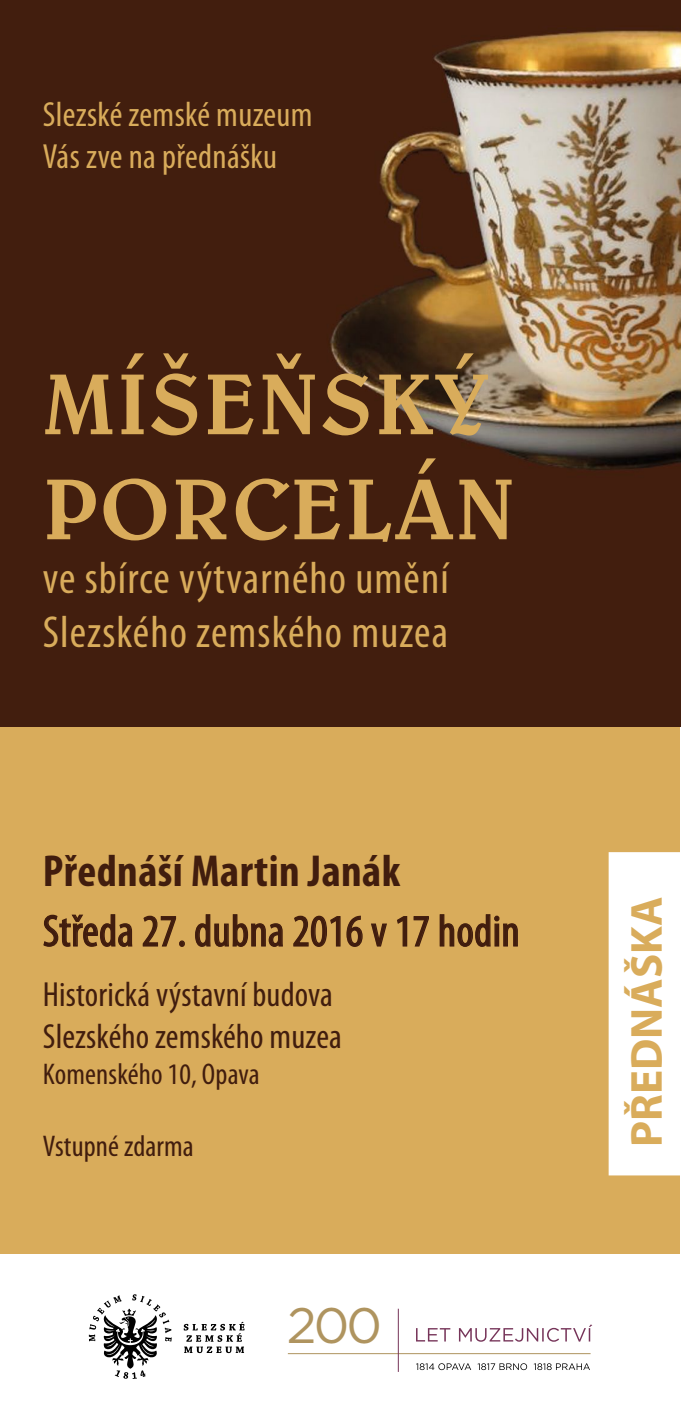
<style>
.page{position:relative;width:681px;height:1418px;background:#fff}
.page>*{position:absolute;margin:0;border:0;box-sizing:border-box;transform-origin:0 0}
.t1{font:500 87.5px/105px "Belwe AT";letter-spacing:.025em;color:#d9ac5b}
.t2{font:49.75px "Gotham";color:#af945f}
.t3{font:condensed 45px/54px "Myriad Pro";letter-spacing:.025em;color:#d9ac5b}
.t4{font:condensed 45px "Myriad Pro";letter-spacing:.01em;color:#411d0e}
.t5{font:700 condensed 45px "Myriad Pro";letter-spacing:.01em;color:#411d0e}
.t6{font:700 45px "Myriad Pro";color:#d9ac5b}
.t7{font:condensed 35px/42px "Myriad Pro";letter-spacing:.005em;color:#411d0e}
.t8{font:condensed 35px/42px "Myriad Pro";letter-spacing:.01em;color:#d9ac5b}
.t9{font:condensed 30px "Myriad Pro";letter-spacing:.005em;color:#411d0e}
</style>
<div class="page">
<img style="left:0;top:0;width:680px;height:726px">
<div style="left:0;top:726px;width:679px;height:527px;background:#d9ac5b"></div>
<svg style="left:89px;top:1294px;width:83px;height:84px"></svg>
<svg style="left:183px;top:1321px;width:61px;height:31px"></svg>
<svg style="left:416px;top:1324px;width:176px;height:17px"></svg>
<svg style="left:416px;top:1363px;width:173px;height:6px"></svg>
<hr style="left:288px;top:1353px;width:302px;height:1px;background:#af945f">
<hr style="left:398px;top:1308px;width:1px;height:63px;background:#763459">
<svg style="left:43px;top:914px;width:90px;height:33px"></svg>
<svg style="left:142px;top:915px;width:43px;height:32px"></svg>
<svg style="left:195px;top:914px;width:88px;height:33px"></svg>
<svg style="left:293px;top:915px;width:70px;height:32px"></svg>
<svg style="left:371px;top:923px;width:16px;height:24px"></svg>
<svg style="left:397px;top:916px;width:10px;height:31px"></svg>
<svg style="left:413px;top:916px;width:16px;height:31px"></svg>
<svg style="left:439px;top:914px;width:79px;height:33px"></svg>
<div style="left:609px;top:853px;width:70px;height:321px;background:#fff"></div>
<div style="left:608px;top:852px;width:72px;height:323px;border:2px solid #fff"></div>
<p class="t8" style="left:43px;top:93px;width:271px">Slezské zemské muzeum<br>Vás zve na přednášku</p>
<h1 class="t1" style="left:43px;top:350px;width:474px">MÍŠEŇSKÝ<br>PORCELÁN</h1>
<p class="t3" style="left:43px;top:551px;width:407px">ve sbírce výtvarného umění<br>Slezského zemského muzea</p>
<p class="t5" style="left:43px;top:842px;width:359px">Přednáší Martin Janák</p>
<p class="t4" style="left:43px;top:903px;width:478px">Středa 27. dubna 2016 v 17 hodin</p>
<p class="t7" style="left:43px;top:973px;width:300px">Historická výstavní budova<br>Slezského zemského muzea</p>
<p class="t9" style="left:43px;top:1055px;width:218px">Komenského 10, Opava</p>
<p class="t9" style="left:43px;top:1127px;width:152px">Vstupné zdarma</p>
<h2 class="t2" style="left:287px;top:1293px;width:96px">200</h2>
<p class="t6" style="left:617px;top:1147px;width:252px;rotate:-90deg">PŘEDNÁŠKA</p>
</div>
